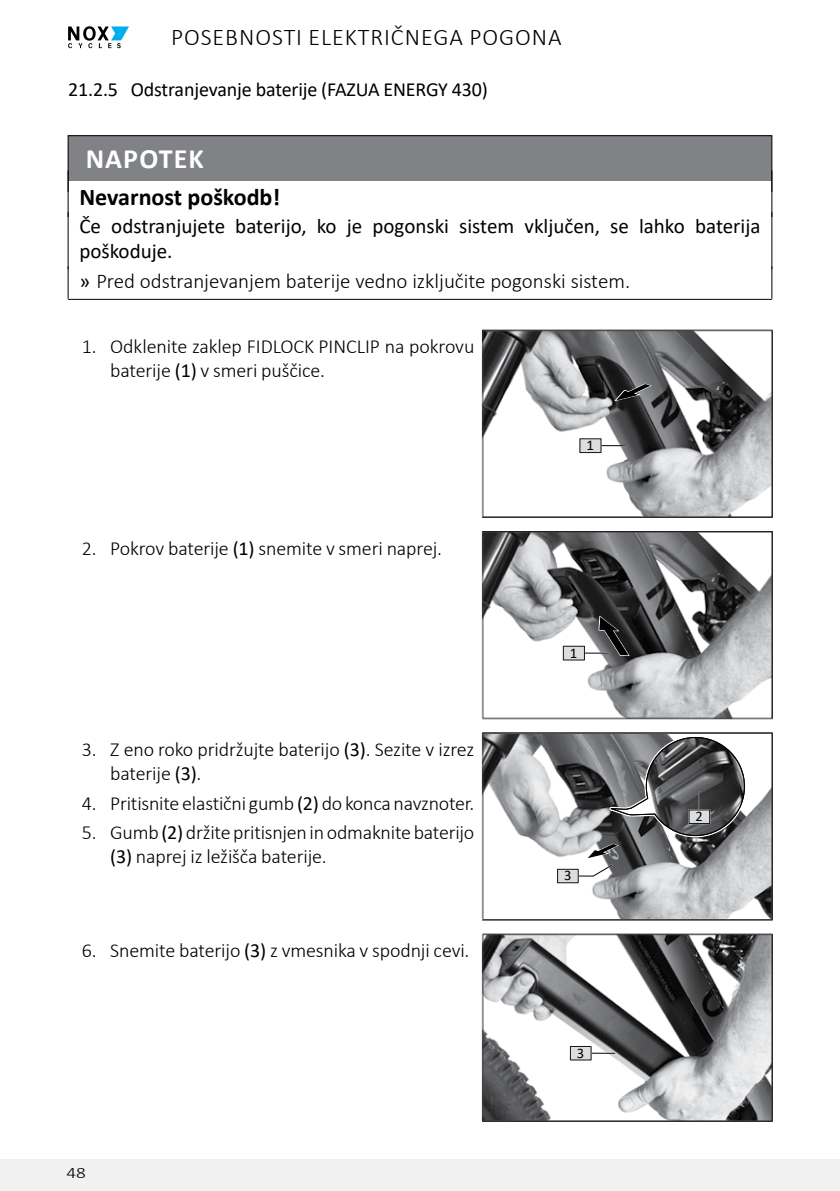
<style>
.page{position:relative;width:840px;height:1191px;background:#fff}
.page>*{position:absolute;margin:0;border:0;box-sizing:border-box;transform-origin:0 0}
.HINWEIS{font:700 28px "Calibri";letter-spacing:.04em;color:#fff}
.t1{font:300 24px "Calibri";letter-spacing:.04em;color:#000}
.Art_Quelle_der_Gefahr{font:700 24px "Calibri";color:#000}
.Folgen_der_Gefahr{font:21px/25px "Calibri";color:#000}
.t2{font:300 21px "Calibri";color:#000}
.t3{font:300 20px/24px "Calibri";letter-spacing:-.005em;color:#000}
.t4{font:20px "Calibri";letter-spacing:-.005em;color:#000}
.t5{font:300 16px "Calibri";color:#000;scale:1.2 1}
.t6{font:14.8px "Calibri";color:#000}
.t7{font:14.6px "Calibri";color:#000}
.s1{font-weight:400}
</style>
<div class="page">
<div style="left:0;top:1159px;width:839px;height:32px;background:#f1f1f2"></div>
<svg style="left:68px;top:26px;width:61px;height:22px"></svg>
<div style="left:68px;top:136px;width:703px;height:45px;background:#808285"></div>
<hr style="left:68px;top:170px;width:1px;height:47px;background:#000">
<hr style="left:771px;top:170px;width:1px;height:47px;background:#000">
<hr style="left:68px;top:212px;width:1px;height:57px;background:#000">
<hr style="left:771px;top:212px;width:1px;height:57px;background:#000">
<hr style="left:68px;top:266px;width:1px;height:33px;background:#000">
<hr style="left:771px;top:266px;width:1px;height:33px;background:#000">
<hr style="left:68px;top:299px;width:703px;height:1px;background:#000">
<hr style="left:771px;top:330px;width:1px;height:187px;background:#000">
<hr style="left:482px;top:517px;width:290px;height:1px;background:#000">
<img style="left:484px;top:332px;width:285px;height:183px">
<hr style="left:594px;top:445px;width:31px;height:1px;background:#000">
<div style="left:579px;top:439px;width:21px;height:13px;background:#dcddde"></div>
<div style="left:579px;top:438px;width:22px;height:15px;border:1px solid #121617"></div>
<svg style="left:614px;top:384px;width:37px;height:17px"></svg>
<div style="left:482px;top:330px;width:289px;height:187px;border:1px solid #414042"></div>
<hr style="left:482px;top:531px;width:290px;height:1px;background:#000">
<hr style="left:771px;top:532px;width:1px;height:186px;background:#000">
<hr style="left:482px;top:718px;width:290px;height:1px;background:#000">
<img style="left:484px;top:534px;width:285px;height:182px">
<hr style="left:577px;top:652px;width:31px;height:2px;background:#fff">
<hr style="left:577px;top:652px;width:31px;height:1px;background:#000">
<div style="left:563px;top:646px;width:21px;height:14px;background:#dcddde"></div>
<div style="left:562px;top:646px;width:22px;height:14px;border:1px solid #121617"></div>
<svg style="left:598px;top:616px;width:31px;height:40px"></svg>
<div style="left:482px;top:532px;width:289px;height:186px;border:1px solid #414042"></div>
<hr style="left:482px;top:732px;width:290px;height:1px;background:#000">
<hr style="left:771px;top:733px;width:1px;height:186px;background:#000">
<hr style="left:482px;top:919px;width:290px;height:1px;background:#000">
<img style="left:484px;top:735px;width:285px;height:182px">
<div style="left:556px;top:868px;width:22px;height:15px;border:1px solid #fff"></div>
<div style="left:557px;top:869px;width:21px;height:13px;background:#dcddde"></div>
<div style="left:557px;top:869px;width:21px;height:14px;border:1px solid #121617"></div>
<svg style="left:561px;top:735px;width:186px;height:142px;background:#797a7c"></svg>
<div style="left:482px;top:733px;width:289px;height:186px;border:1px solid #414042"></div>
<hr style="left:771px;top:934px;width:1px;height:187px;background:#000">
<hr style="left:482px;top:1121px;width:290px;height:1px;background:#000">
<img style="left:484px;top:936px;width:285px;height:183px">
<hr style="left:584px;top:1052px;width:30px;height:2px;background:#fff">
<hr style="left:584px;top:1052px;width:30px;height:1px;background:#000">
<div style="left:569px;top:1045px;width:22px;height:15px;border:1px solid #fff"></div>
<div style="left:570px;top:1046px;width:20px;height:14px;background:#dcddde"></div>
<div style="left:570px;top:1046px;width:21px;height:14px;border:1px solid #121617"></div>
<div style="left:482px;top:934px;width:289px;height:187px;border:1px solid #414042"></div>
<p class="t1" style="left:171px;top:23px;width:392px">POSEBNOSTI ELEKTRIČNEGA POGONA</p>
<p class="t4" style="left:68px;top:75px;width:421px">21.2.5 Odstranjevanje baterije (FAZUA ENERGY 430)</p>
<p class="HINWEIS" style="left:86px;top:139px;width:120px">NAPOTEK</p>
<p class="Art_Quelle_der_Gefahr" style="left:79px;top:180px;width:202px">Nevarnost poškodb!</p>
<p class="Folgen_der_Gefahr" style="left:79px;top:213px;width:682px">Če odstranjujete baterijo, ko je pogonski sistem vključen, se lahko baterija poškoduje.</p>
<p class="t2" style="left:79px;top:268px;width:552px"><span class="s1">»</span> Pred odstranjevanjem baterije vedno izključite pogonski sistem.</p>
<p class="t3" style="left:110px;top:334px;width:365px;text-indent:-28px">1. Odklenite zaklep FIDLOCK PINCLIP na pokrovu baterije <span class="s1">(1)</span> v smeri puščice.</p>
<p class="t3" style="left:82px;top:536px;width:361px">2. Pokrov baterije <span class="s1">(1)</span> snemite v smeri naprej.</p>
<p class="t3" style="left:110px;top:737px;width:365px;text-indent:-28px">3. Z eno roko pridržujte baterijo <span class="s1">(3)</span>. Sezite v izrez baterije <span class="s1">(3)</span>.</p>
<p class="t3" style="left:82px;top:790px;width:394px">4. Pritisnite elastični gumb <span class="s1">(2)</span> do konca navznoter.</p>
<p class="t3" style="left:110px;top:820px;width:365px;text-indent:-28px">5. Gumb <span class="s1">(2)</span> držite pritisnjen in odmaknite baterijo <span class="s1">(3)</span> naprej iz ležišča baterije.</p>
<p class="t3" style="left:82px;top:938px;width:389px">6. Snemite baterijo <span class="s1">(3)</span> z vmesnika v spodnji cevi.</p>
<p class="t5" style="left:66px;top:1162px;width:18px">48</p>
<p class="t6" style="left:586px;top:435px;width:9px">1</p>
<p class="t6" style="left:569px;top:642px;width:9px">1</p>
<p class="t7" style="left:563px;top:865px;width:9px">3</p>
<p class="t7" style="left:576px;top:1042px;width:9px">3</p>
<p class="t7" style="left:695px;top:806px;width:9px">2</p>
</div>
